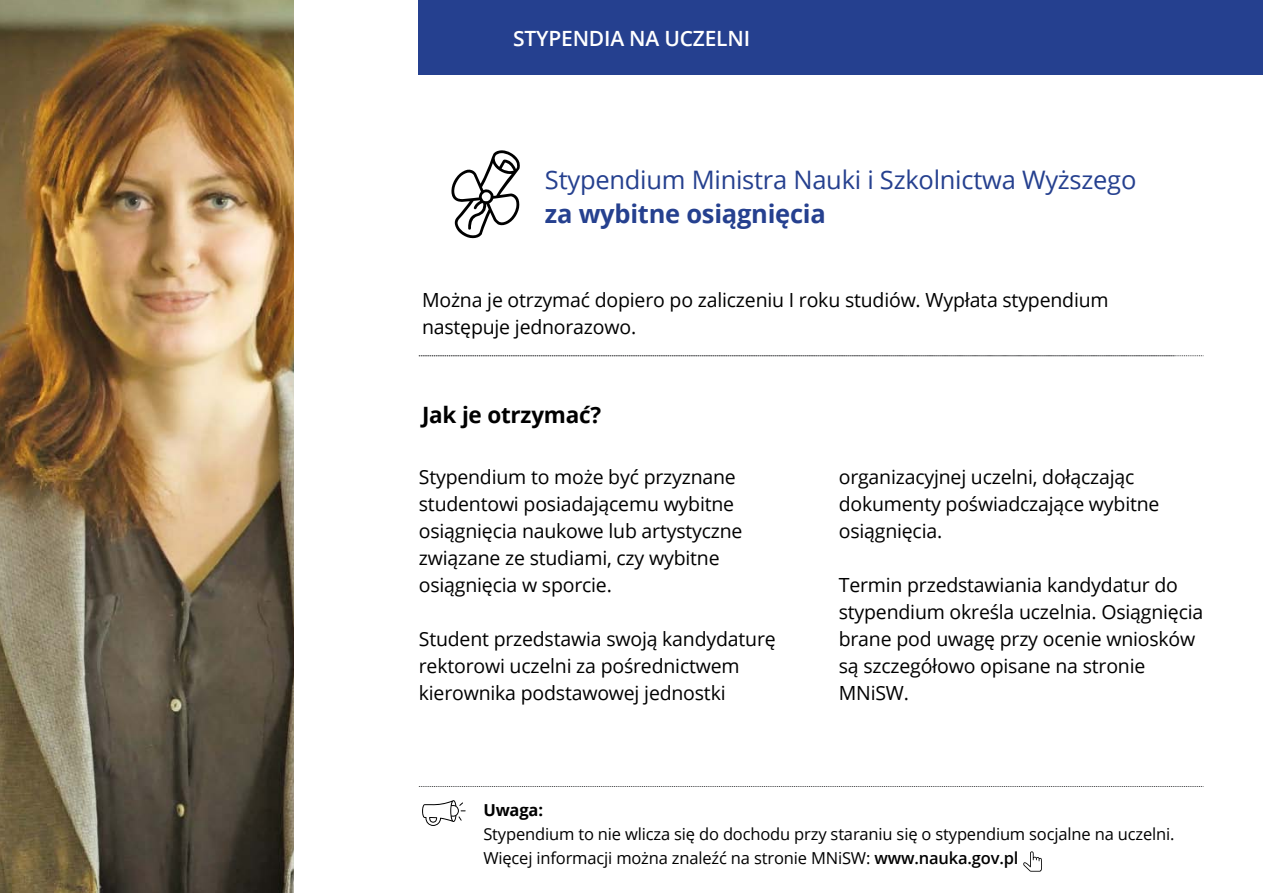
<style>
.page{position:relative;width:1263px;height:893px;background:#fff}
.page>*{position:absolute;margin:0;border:0;box-sizing:border-box;transform-origin:0 0}
.t1{font:25.5px "Open Sans";letter-spacing:-.01em;color:#25408f}
.t2{font:700 25.5px "Open Sans";letter-spacing:-.01em;color:#25408f}
.t3{font:700 22.5px "Open Sans";letter-spacing:-.01em;color:#000}
.t4{font:600 21px "Open Sans";letter-spacing:-.01em;color:#fff}
.t5{font:19.5px/27px "Open Sans";letter-spacing:-.01em;color:#000}
.t6{font:16.5px/24px "Open Sans";letter-spacing:-.01em;color:#000}
.t7{font:700 16.5px "Open Sans";letter-spacing:-.01em;color:#000}
.s1{font-weight:600}
</style>
<div class="page">
<div style="left:419px;top:0;width:844px;height:74px;background:#25408f"></div>
<svg style="left:451px;top:150px;width:69px;height:88px"></svg>
<svg style="left:419px;top:355px;width:784px;height:1px"></svg>
<svg style="left:422px;top:800px;width:44px;height:26px"></svg>
<svg style="left:419px;top:786px;width:784px;height:1px"></svg>
<svg style="left:1023px;top:851px;width:19px;height:21px"></svg>
<img style="left:0;top:0;width:293px;height:893px">
<p class="t4" style="left:513px;top:24px;width:238px">STYPENDIA NA UCZELNI</p>
<h1 class="t1" style="left:545px;top:162px;width:593px">Stypendium Ministra Nauki i Szkolnictwa Wyższego</h1>
<h1 class="t2" style="left:545px;top:196px;width:282px">za wybitne osiągnięcia</h1>
<p class="t5" style="left:422px;top:286px;width:688px">Można je otrzymać dopiero po zaliczeniu I roku studiów. Wypłata stypendium następuje jednorazowo.</p>
<p class="t3" style="left:422px;top:399px;width:181px">Jak je otrzymać?</p>
<p class="t5" style="left:419px;top:463px;width:325px">Stypendium to może być przyznane studentowi posiadającemu wybitne osiągnięcia naukowe lub artystyczne związane ze studiami, czy wybitne osiągnięcia w sporcie.</p>
<p class="t5" style="left:419px;top:625px;width:358px">Student przedstawia swoją kandydaturę rektorowi uczelni za pośrednictwem kierownika podstawowej jednostki</p>
<p class="t5" style="left:839px;top:463px;width:322px">organizacyjnej uczelni, dołączając dokumenty poświadczające wybitne osiągnięcia.</p>
<p class="t5" style="left:839px;top:571px;width:366px">Termin przedstawiania kandydatur do stypendium określa uczelnia. Osiągnięcia brane pod uwagę przy ocenie wniosków są szczegółowo opisane na stronie<br>MNiSW.</p>
<p class="t7" style="left:483px;top:798px;width:61px">Uwaga:</p>
<p class="t6" style="left:483px;top:821px;width:693px">Stypendium to nie wlicza się do dochodu przy staraniu się o stypendium socjalne na uczelni.<br>Więcej informacji można znaleźć na stronie MNiSW: <span class="s1">www.nauka.gov.pl</span></p>
</div>
